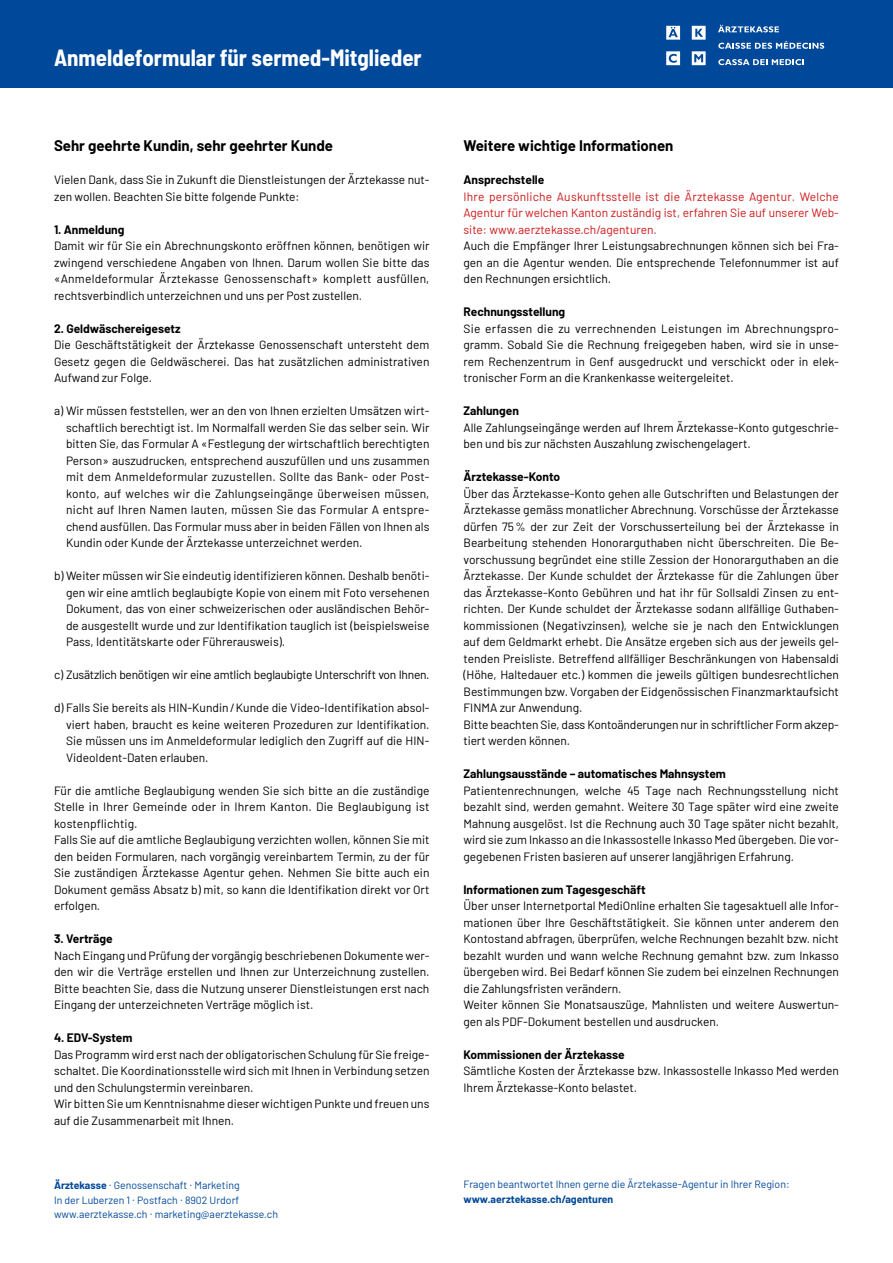
<style>
.page{position:relative;width:893px;height:1263px;background:#fff}
.page>*{position:absolute;margin:0;border:0;box-sizing:border-box;transform-origin:0 0}
.t1{font:700 semi-condensed 22.95px "Barlow";color:#fff}
.t2{font:700 15px "Barlow";color:#000}
.t3{font:12px/16.5px "Barlow";color:#000;text-align:justify}
.t4{font:700 12px "Barlow";color:#000}
.t5{font:12px/16.5px "Barlow";color:#cd1719;text-align:justify}
.t6{font:12px "Barlow";letter-spacing:-.02em;color:#000}
.t7{font:10.5px/14.7px "Barlow";color:#00489a}
.t8{font:700 10.5px "Barlow";color:#00489a}
.s1{font-weight:700}
</style>
<div class="page">
<div style="left:0;top:0;width:893px;height:87px;background:#00489a"></div>
<svg style="left:718px;top:25px;width:61px;height:7px"></svg>
<svg style="left:718px;top:41px;width:106px;height:8px"></svg>
<svg style="left:718px;top:59px;width:86px;height:6px"></svg>
<svg style="left:692px;top:26px;width:14px;height:14px"></svg>
<svg style="left:666px;top:26px;width:14px;height:14px"></svg>
<svg style="left:666px;top:51px;width:14px;height:14px"></svg>
<svg style="left:692px;top:51px;width:14px;height:14px"></svg>
<h1 class="t1" style="left:54px;top:41px;width:369px">Anmeldeformular für sermed-Mitglieder</h1>
<p class="t2" style="left:54px;top:135px;width:281px">Sehr geehrte Kundin, sehr geehrter Kunde</p>
<p class="t3" style="left:54px;top:171px;width:377px">Vielen Dank, dass Sie in Zukunft die Dienstleistungen der Ärztekasse nut&shy;zen wollen. Beachten Sie bitte folgende Punkte:</p>
<p class="t4" style="left:54px;top:220px;width:72px">1. Anmeldung</p>
<p class="t3" style="left:54px;top:237px;width:377px">Damit wir für Sie ein Abrechnungskonto eröffnen können, benötigen wir zwingend verschiedene Angaben von Ihnen. Darum wollen Sie bitte das «Anmeldeformular Ärztekasse Genossenschaft» komplett ausfüllen, rechtsverbindlich unterzeichnen und uns per Post zustellen.</p>
<p class="t4" style="left:54px;top:319px;width:128px">2. Geldwäschereigesetz</p>
<p class="t3" style="left:54px;top:336px;width:377px">Die Geschäftstätigkeit der Ärztekasse Genossenschaft untersteht dem Gesetz gegen die Geldwäscherei. Das hat zusätzlichen administrativen Aufwand zur Folge.</p>
<p class="t3" style="left:66px;top:402px;width:365px;text-indent:-12px">a) Wir müssen feststellen, wer an den von Ihnen erzielten Umsätzen wirt&shy;schaftlich berechtigt ist. Im Normalfall werden Sie das selber sein. Wir bitten Sie, das Formular A «Festlegung der wirtschaftlich berechtigten Person» auszudrucken, entsprechend auszufüllen und uns zusammen mit dem Anmeldeformular zuzustellen. Sollte das Bank- oder Post&shy;konto, auf welches wir die Zahlungseingänge überweisen müssen, nicht auf Ihren Namen lauten, müssen Sie das Formular A entspre&shy;chend ausfüllen. Das Formular muss aber in beiden Fällen von Ihnen als Kundin oder Kunde der Ärztekasse unterzeichnet werden.</p>
<p class="t3" style="left:66px;top:567px;width:365px;text-indent:-12px">b) Weiter müssen wir Sie eindeutig identifizieren können. Deshalb benöti&shy;gen wir eine amtlich beglaubigte Kopie von einem mit Foto versehenen Dokument, das von einer schweizerischen oder ausländischen Behör&shy;de ausgestellt wurde und zur Identifikation tauglich ist (beispielsweise Pass, Identitätskarte oder Führerausweis).</p>
<p class="t6" style="left:54px;top:666px;width:377px">c) Zusätzlich benötigen wir eine amtlich beglaubigte Unterschrift von Ihnen.</p>
<p class="t3" style="left:66px;top:699px;width:365px;text-indent:-12px">d) Falls Sie bereits als HIN-Kundin / Kunde die Video-Identifikation absol&shy;viert haben, braucht es keine weiteren Prozeduren zur Identifikation.<br>Sie müssen uns im Anmeldeformular lediglich den Zugriff auf die HIN-VideoIdent-Daten erlauben.</p>
<p class="t3" style="left:54px;top:781px;width:377px;text-align:left">Für die amtliche Beglaubigung wenden Sie sich bitte an die zuständige Stelle in Ihrer Gemeinde oder in Ihrem Kanton. Die Beglaubigung ist kostenpflichtig.<br>Falls Sie auf die amtliche Beglaubigung verzichten wollen, können Sie mit den beiden Formularen, nach vorgängig vereinbartem Termin, zu der für Sie zuständigen Ärztekasse Agentur gehen. Nehmen Sie bitte auch ein Dokument gemäss Absatz b) mit, so kann die Identifikation direkt vor Ort erfolgen.</p>
<p class="t4" style="left:54px;top:930px;width:60px">3. Verträge</p>
<p class="t3" style="left:54px;top:946px;width:377px">Nach Eingang und Prüfung der vorgängig beschriebenen Dokumente wer&shy;den wir die Verträge erstellen und Ihnen zur Unterzeichnung zustellen.<br>Bitte beachten Sie, dass die Nutzung unserer Dienstleistungen erst nach Eingang der unterzeichneten Verträge möglich ist.</p>
<p class="t4" style="left:54px;top:1029px;width:80px">4. EDV-System</p>
<p class="t3" style="left:54px;top:1045px;width:377px;text-align:left">Das Programm wird erst nach der obligatorischen Schulung für Sie freige&shy;schaltet. Die Koordinationsstelle wird sich mit Ihnen in Verbindung setzen und den Schulungstermin vereinbaren.<br>Wir bitten Sie um Kenntnisnahme dieser wichtigen Punkte und freuen uns auf die Zusammenarbeit mit Ihnen.</p>
<p class="t2" style="left:463px;top:135px;width:211px">Weitere wichtige Informationen</p>
<p class="t4" style="left:463px;top:171px;width:82px">Ansprechstelle</p>
<p class="t5" style="left:463px;top:187px;width:377px">Ihre persönliche Auskunftsstelle ist die Ärztekasse Agentur. Welche Agentur für welchen Kanton zuständig ist, erfahren Sie auf unserer Web&shy;site: www.aerztekasse.ch/agenturen.</p>
<p class="t3" style="left:463px;top:237px;width:377px">Auch die Empfänger Ihrer Leistungsabrechnungen können sich bei Fra&shy;gen an die Agentur wenden. Die entsprechende Telefonnummer ist auf den Rechnungen ersichtlich.</p>
<p class="t4" style="left:463px;top:303px;width:103px">Rechnungsstellung</p>
<p class="t3" style="left:463px;top:319px;width:377px">Sie erfassen die zu verrechnenden Leistungen im Abrechnungspro&shy;gramm. Sobald Sie die Rechnung freigegeben haben, wird sie in unse&shy;rem Rechenzentrum in Genf ausgedruckt und verschickt oder in elek&shy;tronischer Form an die Krankenkasse weitergeleitet.</p>
<p class="t4" style="left:463px;top:402px;width:57px">Zahlungen</p>
<p class="t3" style="left:463px;top:418px;width:377px">Alle Zahlungseingänge werden auf Ihrem Ärztekasse-Konto gutgeschrie&shy;ben und bis zur nächsten Auszahlung zwischengelagert.</p>
<p class="t4" style="left:463px;top:468px;width:98px">Ärztekasse-Konto</p>
<p class="t3" style="left:463px;top:484px;width:377px;text-align:left">Über das Ärztekasse-Konto gehen alle Gutschriften und Belastungen der Ärztekasse gemäss monatlicher Abrechnung. Vorschüsse der Ärzte kasse dürfen 75 % der zur Zeit der Vorschusserteilung bei der Ärztekasse in Bearbeitung stehenden Honorarguthaben nicht überschreiten. Die Be&shy;vorschussung begrün det eine stille Zession der Honorarguthaben an die Ärztekasse. Der Kunde schuldet der Ärztekasse für die Zahlungen über das Ärztekasse-Konto Gebühren und hat ihr für Sollsaldi Zinsen zu ent&shy;richten. Der Kunde schuldet der Ärztekasse sodann allfällige Guthaben&shy;kommissionen (Negativzinsen), welche sie je nach den Entwicklungen auf dem Geldmarkt erhebt. Die Ansätze ergeben sich aus der jeweils gel&shy;tenden Preisliste. Betreffend allfälliger Beschränkungen von Habensaldi (Höhe, Haltedauer etc.) kommen die jeweils gültigen bundesrechtlichen Bestimmungen bzw. Vorgaben der Eidgenössischen Finanzmarktaufsicht FINMA zur Anwendung.<br>Bitte beachten Sie, dass Kontoänderungen nur in schriftlicher Form akzep&shy;tiert werden können.</p>
<p class="t4" style="left:463px;top:765px;width:264px">Zahlungsausstände – automatisches Mahnsystem</p>
<p class="t3" style="left:463px;top:781px;width:377px">Patientenrechnungen, welche 45 Tage nach Rechnungsstellung nicht bezahlt sind, werden gemahnt. Weitere 30 Tage später wird eine zweite Mahnung ausgelöst. Ist die Rechnung auch 30 Tage später nicht bezahlt, wird sie zum Inkasso an die Inkassostelle Inkasso Med übergeben. Die vor&shy;gegebenen Fristen basieren auf unserer langjährigen Erfahrung.</p>
<p class="t4" style="left:463px;top:880px;width:184px">Informationen zum Tagesgeschäft</p>
<p class="t3" style="left:463px;top:897px;width:377px;text-align:left">Über unser Internetportal MediOnline erhalten Sie tagesaktuell alle Infor&shy;mationen über Ihre Geschäftstätigkeit. Sie können unter anderem den Kontostand abfragen, überprüfen, welche Rechnungen bezahlt bzw. nicht bezahlt wurden und wann welche Rechnung gemahnt bzw. zum Inkasso übergeben wird. Bei Bedarf können Sie zudem bei einzelnen Rechnungen die Zahlungsfristen verändern.<br>Weiter können Sie Monatsauszüge, Mahnlisten und weitere Auswertun&shy;gen als PDF-Dokument bestellen und ausdrucken.</p>
<p class="t4" style="left:463px;top:1045px;width:163px">Kommissionen der Ärztekasse</p>
<p class="t3" style="left:463px;top:1062px;width:377px">Sämtliche Kosten der Ärztekasse bzw. Inkassostelle Inkasso Med werden<br>Ihrem Ärztekasse-Konto belastet.</p>
<p class="t7" style="left:54px;top:1176px;width:226px"><span class="s1">Ärztekasse</span> . Genossenschaft . Marketing<br>In der Luberzen 1 . Postfach . 8902 Urdorf www.aerztekasse.ch . marketing@aerztekasse.ch</p>
<p class="t7" style="left:463px;top:1176px;width:328px">Fragen beantwortet Ihnen gerne die Ärztekasse-Agentur in Ihrer Region:</p>
<p class="t8" style="left:463px;top:1192px;width:151px">www.aerztekasse.ch/agenturen</p>
</div>
